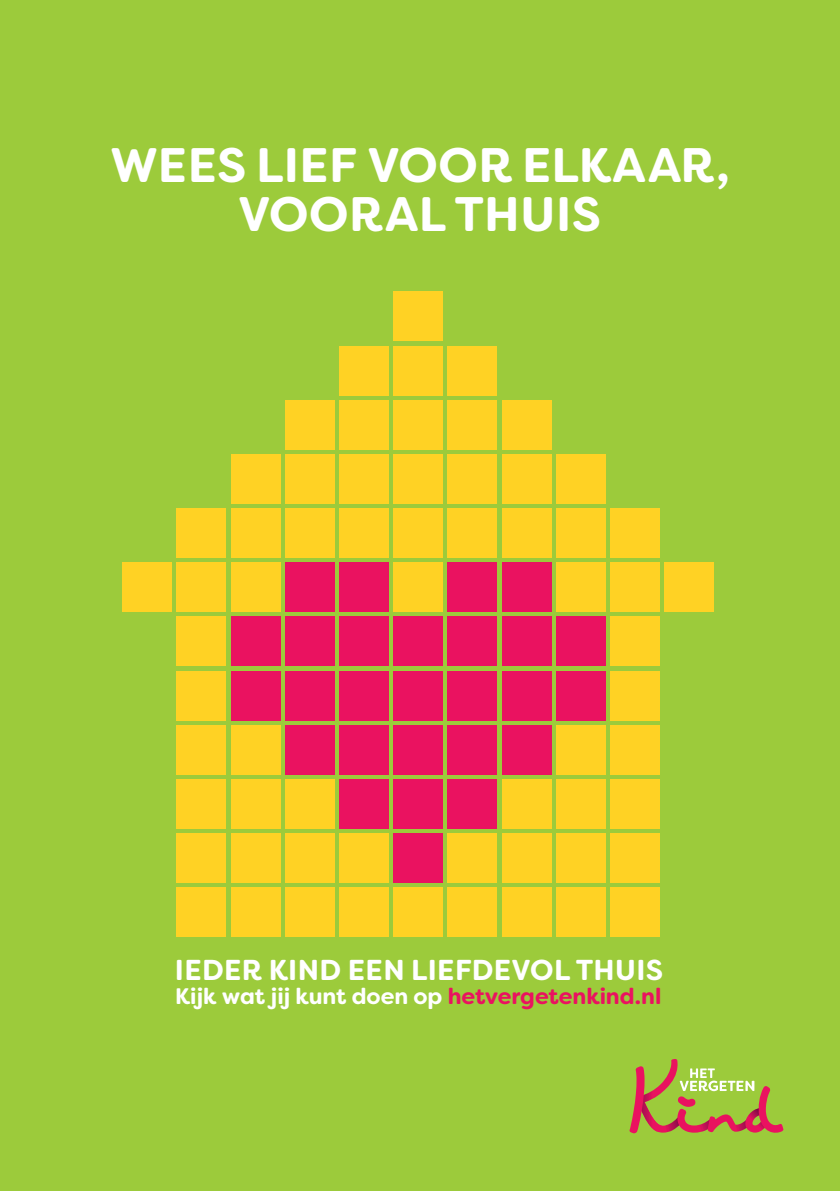
<style>
.page{position:relative;width:840px;height:1191px;background:#fff}
.page>*{position:absolute;margin:0;border:0;box-sizing:border-box;transform-origin:0 0}
.t1{font:700 48.4px/48.4px "Filson Soft";letter-spacing:.01em;color:#fff;text-align:center}
.t2{font:700 28.8px "Filson Soft";letter-spacing:.015em;color:#fff}
.t3{font:700 22.4px "Filson Soft";letter-spacing:-.005em;color:#fff}
.s1{color:#ea1260}
</style>
<div class="page">
<div style="left:0;top:0;width:839px;height:1191px;background:#9ccb3b"></div>
<svg style="left:629px;top:1059px;width:153px;height:74px"></svg>
<div style="left:393px;top:291px;width:50px;height:50px;background:#ffd224"></div>
<div style="left:339px;top:346px;width:49px;height:49px;background:#ffd224"></div>
<div style="left:393px;top:346px;width:50px;height:49px;background:#ffd224"></div>
<div style="left:447px;top:346px;width:50px;height:49px;background:#ffd224"></div>
<div style="left:285px;top:400px;width:49px;height:49px;background:#ffd224"></div>
<div style="left:339px;top:400px;width:49px;height:49px;background:#ffd224"></div>
<div style="left:393px;top:400px;width:50px;height:49px;background:#ffd224"></div>
<div style="left:447px;top:400px;width:50px;height:49px;background:#ffd224"></div>
<div style="left:501px;top:400px;width:50px;height:49px;background:#ffd224"></div>
<div style="left:230px;top:454px;width:50px;height:50px;background:#ffd224"></div>
<div style="left:285px;top:454px;width:49px;height:50px;background:#ffd224"></div>
<div style="left:339px;top:454px;width:49px;height:50px;background:#ffd224"></div>
<div style="left:393px;top:454px;width:50px;height:50px;background:#ffd224"></div>
<div style="left:447px;top:454px;width:50px;height:50px;background:#ffd224"></div>
<div style="left:501px;top:454px;width:50px;height:50px;background:#ffd224"></div>
<div style="left:555px;top:454px;width:50px;height:50px;background:#ffd224"></div>
<div style="left:176px;top:508px;width:50px;height:50px;background:#ffd224"></div>
<div style="left:230px;top:508px;width:50px;height:50px;background:#ffd224"></div>
<div style="left:285px;top:508px;width:49px;height:50px;background:#ffd224"></div>
<div style="left:339px;top:508px;width:49px;height:50px;background:#ffd224"></div>
<div style="left:393px;top:508px;width:50px;height:50px;background:#ffd224"></div>
<div style="left:447px;top:508px;width:50px;height:50px;background:#ffd224"></div>
<div style="left:501px;top:508px;width:50px;height:50px;background:#ffd224"></div>
<div style="left:555px;top:508px;width:50px;height:50px;background:#ffd224"></div>
<div style="left:609px;top:508px;width:50px;height:50px;background:#ffd224"></div>
<div style="left:176px;top:562px;width:50px;height:50px;background:#ffd224"></div>
<div style="left:230px;top:562px;width:50px;height:50px;background:#ffd224"></div>
<div style="left:285px;top:562px;width:49px;height:50px;background:#ea1260"></div>
<div style="left:339px;top:562px;width:49px;height:50px;background:#ea1260"></div>
<div style="left:393px;top:562px;width:50px;height:50px;background:#ffd224"></div>
<div style="left:447px;top:562px;width:50px;height:50px;background:#ea1260"></div>
<div style="left:501px;top:562px;width:50px;height:50px;background:#ea1260"></div>
<div style="left:555px;top:562px;width:50px;height:50px;background:#ffd224"></div>
<div style="left:609px;top:562px;width:50px;height:50px;background:#ffd224"></div>
<div style="left:664px;top:562px;width:49px;height:50px;background:#ffd224"></div>
<div style="left:122px;top:562px;width:50px;height:50px;background:#ffd224"></div>
<div style="left:176px;top:616px;width:50px;height:50px;background:#ffd224"></div>
<div style="left:230px;top:616px;width:50px;height:50px;background:#ea1260"></div>
<div style="left:285px;top:616px;width:49px;height:50px;background:#ea1260"></div>
<div style="left:339px;top:616px;width:49px;height:50px;background:#ea1260"></div>
<div style="left:393px;top:616px;width:50px;height:50px;background:#ea1260"></div>
<div style="left:447px;top:616px;width:50px;height:50px;background:#ea1260"></div>
<div style="left:501px;top:616px;width:50px;height:50px;background:#ea1260"></div>
<div style="left:555px;top:616px;width:50px;height:50px;background:#ea1260"></div>
<div style="left:609px;top:616px;width:50px;height:50px;background:#ffd224"></div>
<div style="left:176px;top:670px;width:50px;height:50px;background:#ffd224"></div>
<div style="left:230px;top:670px;width:50px;height:50px;background:#ea1260"></div>
<div style="left:285px;top:670px;width:49px;height:50px;background:#ea1260"></div>
<div style="left:339px;top:670px;width:49px;height:50px;background:#ea1260"></div>
<div style="left:393px;top:670px;width:50px;height:50px;background:#ea1260"></div>
<div style="left:447px;top:670px;width:50px;height:50px;background:#ea1260"></div>
<div style="left:501px;top:670px;width:50px;height:50px;background:#ea1260"></div>
<div style="left:555px;top:670px;width:50px;height:50px;background:#ea1260"></div>
<div style="left:609px;top:670px;width:50px;height:50px;background:#ffd224"></div>
<div style="left:176px;top:725px;width:50px;height:49px;background:#ffd224"></div>
<div style="left:230px;top:725px;width:50px;height:49px;background:#ffd224"></div>
<div style="left:285px;top:725px;width:49px;height:49px;background:#ea1260"></div>
<div style="left:339px;top:725px;width:49px;height:49px;background:#ea1260"></div>
<div style="left:393px;top:725px;width:50px;height:49px;background:#ea1260"></div>
<div style="left:447px;top:725px;width:50px;height:49px;background:#ea1260"></div>
<div style="left:501px;top:725px;width:50px;height:49px;background:#ea1260"></div>
<div style="left:555px;top:725px;width:50px;height:49px;background:#ffd224"></div>
<div style="left:609px;top:725px;width:50px;height:49px;background:#ffd224"></div>
<div style="left:176px;top:779px;width:50px;height:49px;background:#ffd224"></div>
<div style="left:230px;top:779px;width:50px;height:49px;background:#ffd224"></div>
<div style="left:285px;top:779px;width:49px;height:49px;background:#ffd224"></div>
<div style="left:339px;top:779px;width:49px;height:49px;background:#ea1260"></div>
<div style="left:393px;top:779px;width:50px;height:49px;background:#ea1260"></div>
<div style="left:447px;top:779px;width:50px;height:49px;background:#ea1260"></div>
<div style="left:501px;top:779px;width:50px;height:49px;background:#ffd224"></div>
<div style="left:555px;top:779px;width:50px;height:49px;background:#ffd224"></div>
<div style="left:609px;top:779px;width:50px;height:49px;background:#ffd224"></div>
<div style="left:176px;top:833px;width:50px;height:50px;background:#ffd224"></div>
<div style="left:230px;top:833px;width:50px;height:50px;background:#ffd224"></div>
<div style="left:285px;top:833px;width:49px;height:50px;background:#ffd224"></div>
<div style="left:339px;top:833px;width:49px;height:50px;background:#ffd224"></div>
<div style="left:393px;top:833px;width:50px;height:50px;background:#ea1260"></div>
<div style="left:447px;top:833px;width:50px;height:50px;background:#ffd224"></div>
<div style="left:501px;top:833px;width:50px;height:50px;background:#ffd224"></div>
<div style="left:555px;top:833px;width:50px;height:50px;background:#ffd224"></div>
<div style="left:609px;top:833px;width:50px;height:50px;background:#ffd224"></div>
<div style="left:176px;top:887px;width:50px;height:50px;background:#ffd224"></div>
<div style="left:230px;top:887px;width:50px;height:50px;background:#ffd224"></div>
<div style="left:285px;top:887px;width:49px;height:50px;background:#ffd224"></div>
<div style="left:339px;top:887px;width:49px;height:50px;background:#ffd224"></div>
<div style="left:393px;top:887px;width:50px;height:50px;background:#ffd224"></div>
<div style="left:447px;top:887px;width:50px;height:50px;background:#ffd224"></div>
<div style="left:501px;top:887px;width:50px;height:50px;background:#ffd224"></div>
<div style="left:555px;top:887px;width:50px;height:50px;background:#ffd224"></div>
<div style="left:609px;top:887px;width:50px;height:50px;background:#ffd224"></div>
<h1 class="t1" style="left:110px;top:141px;width:620px">WEES LIEF VOOR ELKAAR,<br>VOORAL THUIS</h1>
<p class="t2" style="left:175px;top:951px;width:489px">IEDER KIND EEN LIEFDEVOL THUIS</p>
<p class="t3" style="left:175px;top:981px;width:487px">Kijk wat jij kunt doen op <span class="s1">hetvergetenkind.nl</span></p>
</div>
